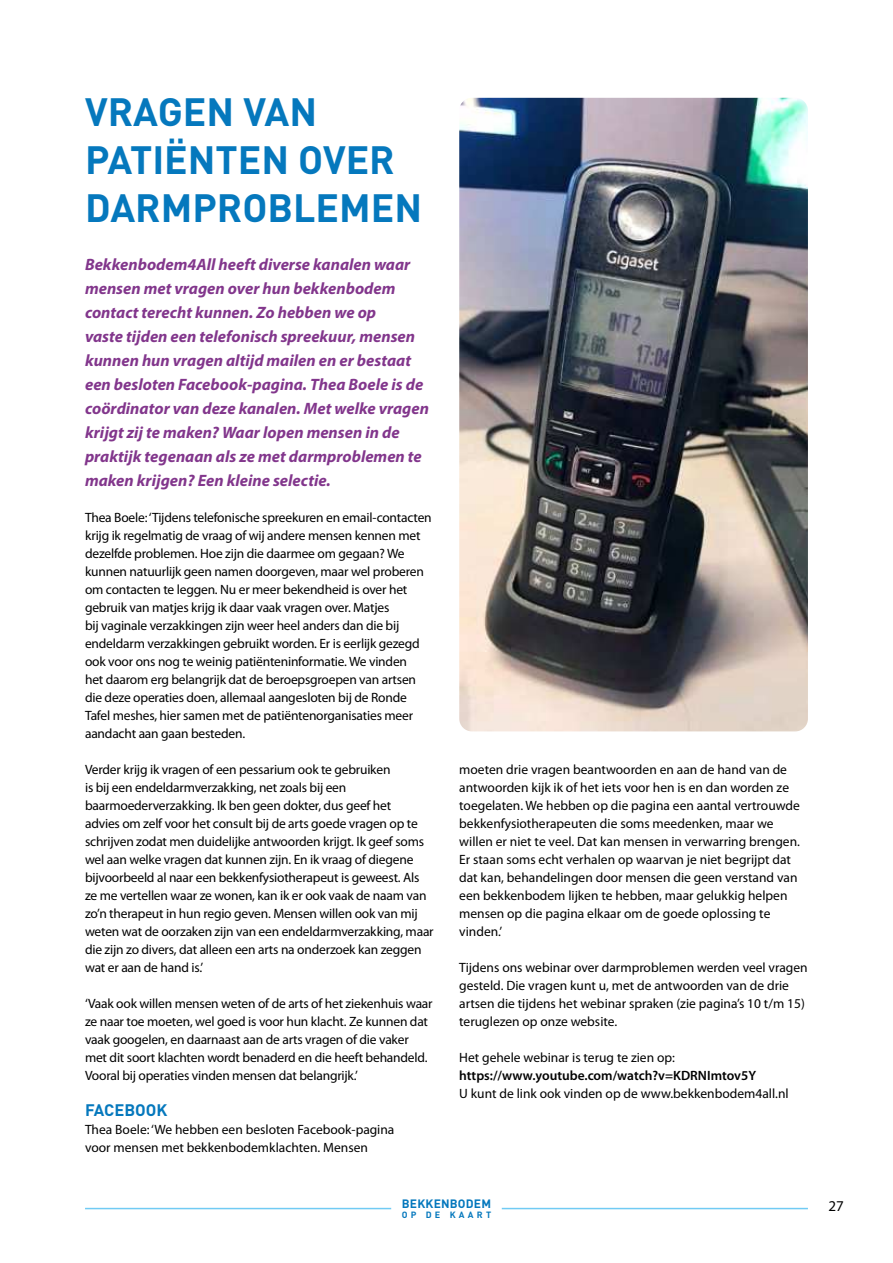
<style>
.page{position:relative;width:893px;height:1263px;background:#fff}
.page>*{position:absolute;margin:0;border:0;box-sizing:border-box;transform-origin:0 0}
.t1{font:700 39px/48px "DIN";color:#0578bd}
.t2{font:italic 700 16.5px/24px "Myriad Pro";color:#82368c}
.t3{font:700 16.5px "DIN";color:#0578bd}
.t4{font:15px "Myriad Pro";color:#000}
.t5{font:13.5px/18px "Myriad Pro";letter-spacing:-.015em;color:#000}
.t6{font:600 13.5px "Myriad Pro";color:#000}
.t7{font:700 12px "DIN";letter-spacing:.015em;color:#0578bd}
.t8{font:700 9px "DIN";letter-spacing:.36em;color:#0578bd}
</style>
<div class="page">
<hr style="left:502px;top:1208px;width:306px;height:1px;background:#71cbf4">
<hr style="left:85px;top:1208px;width:306px;height:1px;background:#71cbf4">
<img style="left:459px;top:98px;width:349px;height:633px">
<h1 class="t1" style="left:85px;top:88px;width:339px">VRAGEN VAN<br>PATIËNTEN OVER<br>DARMPROBLEMEN</h1>
<p class="t2" style="left:85px;top:254px;width:345px">Bekkenbodem4All heeft diverse kanalen waar mensen met vragen over hun bekkenbodem contact terecht kunnen. Zo hebben we op<br>vaste tijden een telefonisch spreekuur, mensen kunnen hun vragen altijd mailen en er bestaat een besloten Facebook-pagina. Thea Boele is de coördinator van deze kanalen. Met welke vragen krijgt zij te maken? Waar lopen mensen in de praktijk tegenaan als ze met darmproblemen te maken krijgen? Een kleine selectie.</p>
<p class="t5" style="left:85px;top:510px;width:348px">Thea Boele: ‘Tijdens telefonische spreekuren en email-contacten krijg ik regelmatig de vraag of wij andere mensen kennen met dezelfde problemen. Hoe zijn die daarmee om gegaan? We kunnen natuurlijk geen namen doorgeven, maar wel proberen om contacten te leggen. Nu er meer bekendheid is over het gebruik van matjes krijg ik daar vaak vragen over. Matjes<br>bij vaginale verzakkingen zijn weer heel anders dan die bij endeldarm verzakkingen gebruikt worden. Er is eerlijk gezegd ook voor ons nog te weinig patiënteninformatie. We vinden<br>het daarom erg belangrijk dat de beroepsgroepen van artsen die deze operaties doen, allemaal aangesloten bij de Ronde Tafel meshes, hier samen met de patiëntenorganisaties meer aandacht aan gaan besteden.</p>
<p class="t5" style="left:85px;top:762px;width:350px">Verder krijg ik vragen of een pessarium ook te gebruiken<br>is bij een endeldarmverzakking, net zoals bij een baarmoederverzakking. Ik ben geen dokter, dus geef het<br>advies om zelf voor het consult bij de arts goede vragen op te schrijven zodat men duidelijke antwoorden krijgt. Ik geef soms wel aan welke vragen dat kunnen zijn. En ik vraag of diegene bijvoorbeeld al naar een bekkenfysiotherapeut is geweest. Als ze me vertellen waar ze wonen, kan ik er ook vaak de naam van zo’n therapeut in hun regio geven. Mensen willen ook van mij weten wat de oorzaken zijn van een endeldarmverzakking, maar die zijn zo divers, dat alleen een arts na onderzoek kan zeggen wat er aan de hand is.’</p>
<p class="t5" style="left:85px;top:996px;width:349px">‘Vaak ook willen mensen weten of de arts of het ziekenhuis waar ze naar toe moeten, wel goed is voor hun klacht. Ze kunnen dat vaak googelen, en daarnaast aan de arts vragen of die vaker met dit soort klachten wordt benaderd en die heeft behandeld.<br>Vooral bij operaties vinden mensen dat belangrijk.’</p>
<p class="t3" style="left:85px;top:1101px;width:84px">FACEBOOK</p>
<p class="t5" style="left:85px;top:1122px;width:311px">Thea Boele: ‘We hebben een besloten Facebook-pagina voor mensen met bekkenbodemklachten. Mensen</p>
<p class="t5" style="left:459px;top:762px;width:342px">moeten drie vragen beantwoorden en aan de hand van de antwoorden kijk ik of het iets voor hen is en dan worden ze toegelaten. We hebben op die pagina een aantal vertrouwde bekkenfysiotherapeuten die soms meedenken, maar we willen er niet te veel. Dat kan mensen in verwarring brengen.<br>Er staan soms echt verhalen op waarvan je niet begrijpt dat dat kan, behandelingen door mensen die geen verstand van een bekkenbodem lijken te hebben, maar gelukkig helpen mensen op die pagina elkaar om de goede oplossing te vinden.’</p>
<p class="t5" style="left:459px;top:960px;width:350px">Tijdens ons webinar over darmproblemen werden veel vragen gesteld. Die vragen kunt u, met de antwoorden van de drie artsen die tijdens het webinar spraken (zie pagina’s 10 t/m 15) teruglezen op onze website.</p>
<p class="t5" style="left:459px;top:1050px;width:217px">Het gehele webinar is terug te zien op:</p>
<p class="t6" style="left:459px;top:1070px;width:298px">https://www.youtube.com/watch?v=KDRNImtov5Y</p>
<p class="t5" style="left:459px;top:1086px;width:331px">U kunt de link ook vinden op de www.bekkenbodem4all.nl</p>
<p class="t7" style="left:402px;top:1197px;width:91px">BEKKENBODEM</p>
<p class="t4" style="left:828px;top:1200px;width:17px">27</p>
<p class="t8" style="left:402px;top:1210px;width:91px">OP DE KAART</p>
</div>
